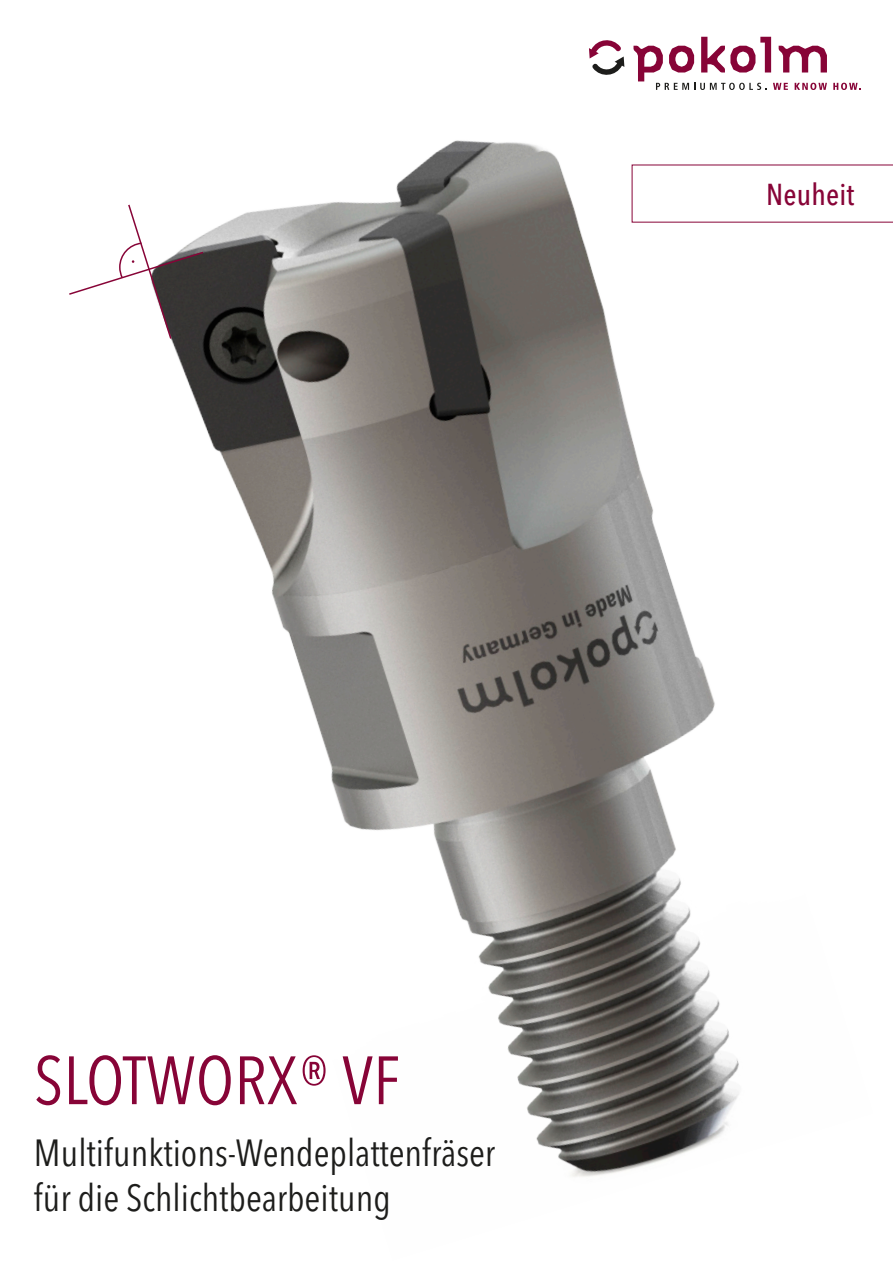
<style>
.page{position:relative;width:893px;height:1263px;background:#fff}
.page>*{position:absolute;margin:0;border:0;box-sizing:border-box;transform-origin:0 0}
.t1{font:condensed 67.5px "Avenir Next LT Pro";letter-spacing:.005em;color:#870437}
.t2{font:condensed 37.5px/45px "Avenir Next LT Pro";color:#1d1d1b}
.t3{font:500 condensed 30px "Avenir Next LT Pro";letter-spacing:.005em;color:#870437}
</style>
<div class="page">
<img style="left:171px;top:82px;width:702px;height:1095px">
<svg style="left:632px;top:165px;width:261px;height:57px"></svg>
<svg style="left:833px;top:83px;width:28px;height:7px"></svg>
<svg style="left:589px;top:40px;width:35px;height:35px"></svg>
<svg style="left:633px;top:37px;width:194px;height:53px"></svg>
<svg style="left:69px;top:203px;width:136px;height:137px"></svg>
<p class="t3" style="left:766px;top:176px;width:90px">Neuheit</p>
<h1 class="t1" style="left:34px;top:1040px;width:368px">SLOTWORX® VF</h1>
<p class="t2" style="left:34px;top:1130px;width:463px">Multifunktions-Wendeplattenfräser für die Schlichtbearbeitung</p>
</div>
